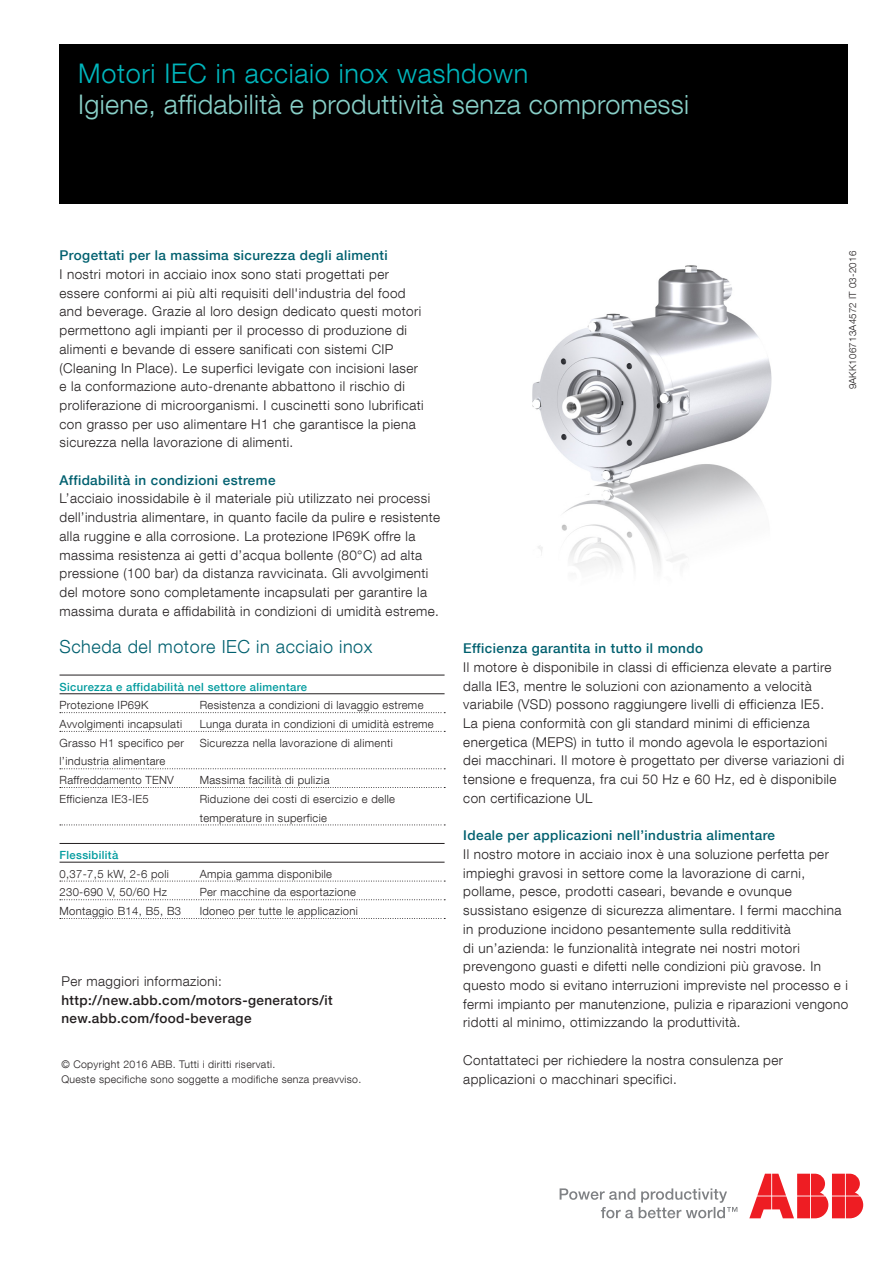
<style>
.page{position:relative;width:893px;height:1263px;background:#fff}
.page>*{position:absolute;margin:0;border:0;box-sizing:border-box;transform-origin:0 0}
.Smaller_cover_title{font:300 27px "ABB Neue Helvetica";letter-spacing:.01em;color:#89d0c8}
.Smaller_cover_title-2{font:300 27px "ABB Neue Helvetica";letter-spacing:.025em;color:#00b6bc}
.Bodytext{font:300 18px "ABB Neue Helvetica";letter-spacing:.03em;color:#00606f}
.Bodytext-2{font:300 13.5px/18.8px "ABB Neue Helvetica";letter-spacing:.03em;color:#231f20}
.Bodytext-3{font:500 13.5px "ABB Neue Helvetica";letter-spacing:.03em;color:#00606f}
.Bodytext-4{font:500 13.5px "ABB Neue Helvetica";letter-spacing:.03em;color:#231f20}
.Table_content{font:300 11.25px/18.8px "ABB Neue Helvetica";letter-spacing:.03em;color:#231f20}
.Table_title__color{font:500 11.25px "ABB Neue Helvetica";letter-spacing:.03em;color:#009b9e}
.Margin_text{font:300 10.5px "ABB Neue Helvetica";letter-spacing:.03em;color:#231f20}
.Bodytext-5{font:300 10.5px "ABB Neue Helvetica";letter-spacing:.03em;color:#231f20}
.Footnotes{font:300 9.75px "ABB Neue Helvetica";letter-spacing:.02em;color:#231f20}
</style>
<div class="page">
<svg style="left:560px;top:1188px;width:177px;height:30px"></svg>
<svg style="left:749px;top:1174px;width:114px;height:44px"></svg>
<div style="left:60px;top:45px;width:788px;height:159px;background:#000"></div>
<img style="left:532px;top:265px;width:240px;height:305px">
<hr style="left:60px;top:675px;width:385px;height:1px;background:#231f20">
<hr style="left:60px;top:693px;width:385px;height:1px;background:#231f20">
<svg style="left:60px;top:712px;width:385px;height:1px"></svg>
<svg style="left:60px;top:731px;width:385px;height:1px"></svg>
<svg style="left:60px;top:768px;width:385px;height:1px"></svg>
<svg style="left:60px;top:787px;width:385px;height:1px"></svg>
<svg style="left:60px;top:824px;width:385px;height:1px"></svg>
<hr style="left:60px;top:843px;width:385px;height:1px;background:#231f20">
<hr style="left:60px;top:862px;width:385px;height:1px;background:#231f20">
<svg style="left:60px;top:881px;width:385px;height:1px"></svg>
<svg style="left:60px;top:899px;width:385px;height:1px"></svg>
<svg style="left:60px;top:918px;width:385px;height:1px"></svg>
<p class="Smaller_cover_title-2" style="left:78px;top:57px;width:452px">Motori IEC in acciaio inox washdown</p>
<p class="Smaller_cover_title" style="left:78px;top:88px;width:612px">Igiene, affidabilità e produttività senza compromessi</p>
<p class="Bodytext-3" style="left:60px;top:247px;width:330px">Progettati per la massima sicurezza degli alimenti</p>
<p class="Bodytext-2" style="left:60px;top:264px;width:366px">I nostri motori in acciaio inox sono stati progettati per essere conformi ai più alti requisiti dell'industria del food and beverage. Grazie al loro design dedicato questi motori permettono agli impianti per il processo di produzione di alimenti e bevande di essere sanificati con sistemi CIP (Cleaning In Place). Le superfici levigate con incisioni laser e la conformazione auto-drenante abbattono il rischio di proliferazione di microorganismi. I cuscinetti sono lubrificati con grasso per uso alimentare H1 che garantisce la piena sicurezza nella lavorazione di alimenti.</p>
<p class="Bodytext-3" style="left:60px;top:472px;width:217px">Affidabilità in condizioni estreme</p>
<p class="Bodytext-2" style="left:60px;top:489px;width:382px">L’acciaio inossidabile è il materiale più utilizzato nei processi dell’industria alimentare, in quanto facile da pulire e resistente alla ruggine e alla corrosione. La protezione IP69K offre la massima resistenza ai getti d’acqua bollente (80°C) ad alta pressione (100 bar) da distanza ravvicinata. Gli avvolgimenti del motore sono completamente incapsulati per garantire la massima durata e affidabilità in condizioni di umidità estreme.</p>
<p class="Footnotes" style="left:847px;top:389px;width:140px;rotate:-90deg">9AKK106713A4572 IT 03-2016</p>
<p class="Bodytext" style="left:60px;top:636px;width:314px">Scheda del motore IEC in acciaio inox</p>
<p class="Table_title__color" style="left:60px;top:680px;width:249px">Sicurezza e affidabilità nel settore alimentare</p>
<p class="Table_content" style="left:60px;top:696px;width:90px">Protezione IP69K</p>
<p class="Table_content" style="left:60px;top:714px;width:124px">Avvolgimenti incapsulati</p>
<p class="Table_content" style="left:60px;top:733px;width:126px">Grasso H1 specifico per l’industria alimentare</p>
<p class="Table_content" style="left:60px;top:770px;width:116px">Raffreddamento TENV</p>
<p class="Table_content" style="left:60px;top:789px;width:91px">Efficienza IE3-IE5</p>
<p class="Table_content" style="left:200px;top:696px;width:225px">Resistenza a condizioni di lavaggio estreme</p>
<p class="Table_content" style="left:200px;top:714px;width:236px">Lunga durata in condizioni di umidità estreme</p>
<p class="Table_content" style="left:200px;top:733px;width:195px">Sicurezza nella lavorazione di alimenti</p>
<p class="Table_content" style="left:200px;top:770px;width:131px">Massima facilità di pulizia</p>
<p class="Table_content" style="left:200px;top:789px;width:197px">Riduzione dei costi di esercizio e delle temperature in superficie</p>
<p class="Table_title__color" style="left:60px;top:848px;width:60px">Flessibilità</p>
<p class="Table_content" style="left:60px;top:864px;width:111px">0,37-7,5 kW, 2-6 poli</p>
<p class="Table_content" style="left:60px;top:883px;width:109px">230-690 V, 50/60 Hz</p>
<p class="Table_content" style="left:60px;top:901px;width:123px">Montaggio B14, B5, B3</p>
<p class="Table_content" style="left:200px;top:864px;width:134px">Ampia gamma disponibile</p>
<p class="Table_content" style="left:200px;top:883px;width:158px">Per macchine da esportazione</p>
<p class="Table_content" style="left:200px;top:901px;width:160px">Idoneo per tutte le applicazioni</p>
<p class="Bodytext-2" style="left:61px;top:971px;width:162px">Per maggiori informazioni:</p>
<p class="Bodytext-4" style="left:61px;top:992px;width:273px">http://new.abb.com/motors-generators/it</p>
<p class="Bodytext-4" style="left:61px;top:1010px;width:192px">new.abb.com/food-beverage</p>
<p class="Bodytext-5" style="left:61px;top:1058px;width:215px">© Copyright 2016 ABB. Tutti i diritti riservati.</p>
<p class="Margin_text" style="left:61px;top:1073px;width:301px">Queste specifiche sono soggette a modifiche senza preavviso.</p>
<p class="Bodytext-3" style="left:463px;top:640px;width:241px">Efficienza garantita in tutto il mondo</p>
<p class="Bodytext-2" style="left:463px;top:657px;width:382px">Il motore è disponibile in classi di efficienza elevate a partire dalla IE3, mentre le soluzioni con azionamento a velocità variabile (VSD) possono raggiungere livelli di efficienza IE5.<br>La piena conformità con gli standard minimi di efficienza energetica (MEPS) in tutto il mondo agevola le esportazioni dei macchinari. Il motore è progettato per diverse variazioni di tensione e frequenza, fra cui 50 Hz e 60 Hz, ed è disponibile con certificazione UL</p>
<p class="Bodytext-3" style="left:463px;top:827px;width:313px">Ideale per applicazioni nell’industria alimentare</p>
<p class="Bodytext-2" style="left:463px;top:844px;width:387px">Il nostro motore in acciaio inox è una soluzione perfetta per impieghi gravosi in settore come la lavorazione di carni, pollame, pesce, prodotti caseari, bevande e ovunque sussistano esigenze di sicurezza alimentare. I fermi macchina in produzione incidono pesantemente sulla redditività<br>di un’azienda: le funzionalità integrate nei nostri motori prevengono guasti e difetti nelle condizioni più gravose. In questo modo si evitano interruzioni impreviste nel processo e i fermi impianto per manutenzione, pulizia e riparazioni vengono ridotti al minimo, ottimizzando la produttività.</p>
<p class="Bodytext-2" style="left:463px;top:1050px;width:321px">Contattateci per richiedere la nostra consulenza per applicazioni o macchinari specifici.</p>
</div>
